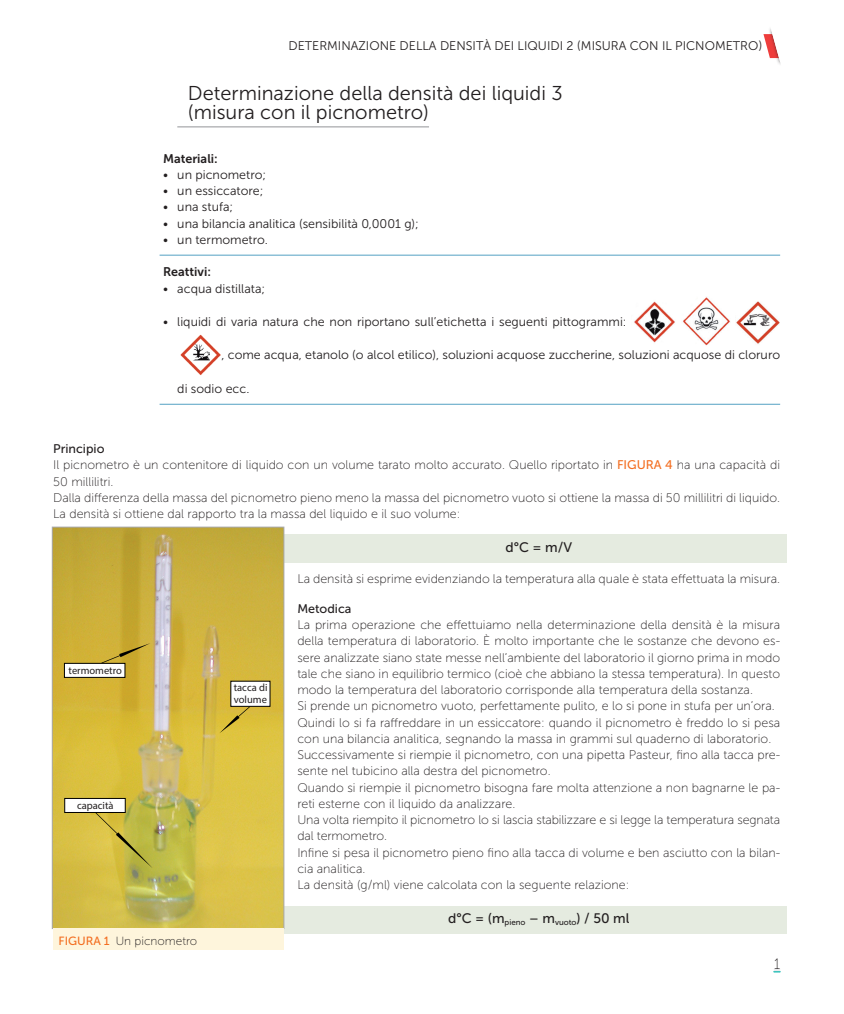
<style>
.page{position:relative;width:844px;height:1014px;background:#fff}
.page>*{position:absolute;margin:0;border:0;box-sizing:border-box;transform-origin:0 0}
.t1{font:20px/19.4px "Museo Sans 300";color:#231f20}
.t2{font:15px "Museo Sans 100";color:#231f20;scale:.9 1}
.t3{font:13.75px "Museo Sans 500";color:#231f20}
.t4{font:12.5px/16.2px "Museo Sans 100";color:#231f20}
.t5{font:12.5px "Museo Sans 300";color:#231f20}
.t6{font:12.5px "Museo Sans 700";color:#231f20}
.t7{font:12.5px "Museo Sans 500";color:#231f20}
.t8{font:11.88px "Museo Sans 100";color:#231f20}
.t9{font:10.5px/12.6px "Myriad Pro";color:#231f20}
.s1{font-family:"Museo Sans 500";color:#f36e21}
</style>
<div class="page">
<svg style="left:773px;top:969px;width:7px;height:3px"></svg>
<svg style="left:763px;top:28px;width:18px;height:36px"></svg>
<hr style="left:177px;top:127px;width:252px;height:1px;background:#939598">
<hr style="left:159px;top:254px;width:621px;height:2px;background:#76b4cf">
<hr style="left:159px;top:403px;width:621px;height:2px;background:#76b4cf">
<div style="left:152px;top:534px;width:635px;height:29px;background:#e5ebe0"></div>
<div style="left:152px;top:905px;width:635px;height:28px;background:#e5ebe0"></div>
<img style="left:634px;top:301px;width:41px;height:42px">
<img style="left:683px;top:297px;width:47px;height:49px">
<img style="left:736px;top:301px;width:44px;height:43px">
<img style="left:180px;top:334px;width:41px;height:42px">
<img style="left:54px;top:529px;width:228px;height:397px">
<div style="left:64px;top:663px;width:61px;height:14px;background:#fff;border:1px solid #000"></div>
<div style="left:230px;top:681px;width:40px;height:25px;background:#fff"></div>
<svg style="left:219px;top:706px;width:31px;height:27px"></svg>
<svg style="left:101px;top:643px;width:49px;height:20px"></svg>
<div style="left:64px;top:798px;width:61px;height:14px;background:#fff;border:1px solid #000"></div>
<svg style="left:95px;top:812px;width:58px;height:56px;background:#c2b441"></svg>
<div style="left:52px;top:527px;width:232px;height:401px;border:1px solid #a8a9ad"></div>
<div style="left:53px;top:928px;width:231px;height:21px;background:#fef5dc"></div>
<p class="t5" style="left:288px;top:39px;width:475px">DETERMINAZIONE DELLA DENSITÀ DEI LIQUIDI 2 (MISURA CON IL PICNOMETRO)</p>
<h1 class="t1" style="left:188px;top:84px;width:376px">Determinazione della densità dei liquidi 3 (misura con il picnometro)</h1>
<p class="t6" style="left:163px;top:151px;width:56px">Materiali:</p>
<p class="t5" style="left:163px;top:168px;width:104px">• un picnometro;</p>
<p class="t5" style="left:163px;top:184px;width:102px">• un essiccatore;</p>
<p class="t5" style="left:163px;top:200px;width:72px">• una stufa;</p>
<p class="t5" style="left:163px;top:217px;width:257px">• una bilancia analitica (sensibilità 0,0001 g);</p>
<p class="t5" style="left:163px;top:233px;width:106px">• un termometro.</p>
<p class="t6" style="left:163px;top:265px;width:49px">Reattivi:</p>
<p class="t5" style="left:163px;top:282px;width:103px">• acqua distillata;</p>
<p class="t5" style="left:163px;top:314px;width:465px">• liquidi di varia natura che non riportano sull’etichetta i seguenti pittogrammi:</p>
<p class="t5" style="left:221px;top:348px;width:560px">, come acqua, etanolo (o alcol etilico), soluzioni acquose zuccherine, soluzioni acquose di cloruro</p>
<p class="t5" style="left:177px;top:382px;width:74px">di sodio ecc.</p>
<p class="t7" style="left:53px;top:442px;width:53px">Principio</p>
<p class="t4" style="left:53px;top:457px;width:728px">Il picnometro è un contenitore di liquido con un volume tarato molto accurato. Quello riportato in <span class="s1">FIGURA 4</span> ha una capacità di 50 millilitri.<br>Dalla differenza della massa del picnometro pieno meno la massa del picnometro vuoto si ottiene la massa di 50 millilitri di liquido.<br>La densità si ottiene dal rapporto tra la massa del liquido e il suo volume:</p>
<p class="t3" style="left:505px;top:540px;width:68px">d°C = m/V</p>
<p class="t4" style="left:297px;top:570px;width:484px">La densità si esprime evidenziando la temperatura alla quale è stata effettuata la misura.</p>
<p class="t7" style="left:297px;top:601px;width:56px">Metodica</p>
<p class="t4" style="left:297px;top:616px;width:484px">La prima operazione che effettuiamo nella determinazione della densità è la misura della temperatura di laboratorio. È molto importante che le sostanze che devono es&shy;sere analizzate siano state messe nell’ambiente del laboratorio il giorno prima in modo tale che siano in equilibrio termico (cioè che abbiano la stessa temperatura). In questo modo la temperatura del laboratorio corrisponde alla temperatura della sostanza.<br>Si prende un picnometro vuoto, perfettamente pulito, e lo si pone in stufa per un’ora.<br>Quindi lo si fa raffreddare in un essiccatore: quando il picnometro è freddo lo si pesa con una bilancia analitica, segnando la massa in grammi sul quaderno di laboratorio.<br>Successivamente si riempie il picnometro, con una pipetta Pasteur, fino alla tacca pre&shy;sente nel tubicino alla destra del picnometro.<br>Quando si riempie il picnometro bisogna fare molta attenzione a non bagnarne le pa&shy;reti esterne con il liquido da analizzare.<br>Una volta riempito il picnometro lo si lascia stabilizzare e si legge la temperatura segnata dal termometro.<br>Infine si pesa il picnometro pieno fino alla tacca di volume e ben asciutto con la bilan&shy;cia analitica.<br>La densità (g/ml) viene calcolata con la seguente relazione:</p>
<p class="t3" style="left:448px;top:911px;width:183px">d°C = (m<sub>pieno</sub> – m<sub>vuoto</sub>) / 50 ml</p>
<p class="t9" style="left:68px;top:663px;width:55px">termometro</p>
<p class="t9" style="left:234px;top:680px;width:35px">tacca di volume</p>
<p class="t9" style="left:77px;top:798px;width:38px">capacità</p>
<p class="t8" style="left:58px;top:934px;width:140px"><span class="s1">FIGURA 1</span> Un picnometro</p>
<p class="t2" style="left:774px;top:955px;width:8px">1</p>
</div>
